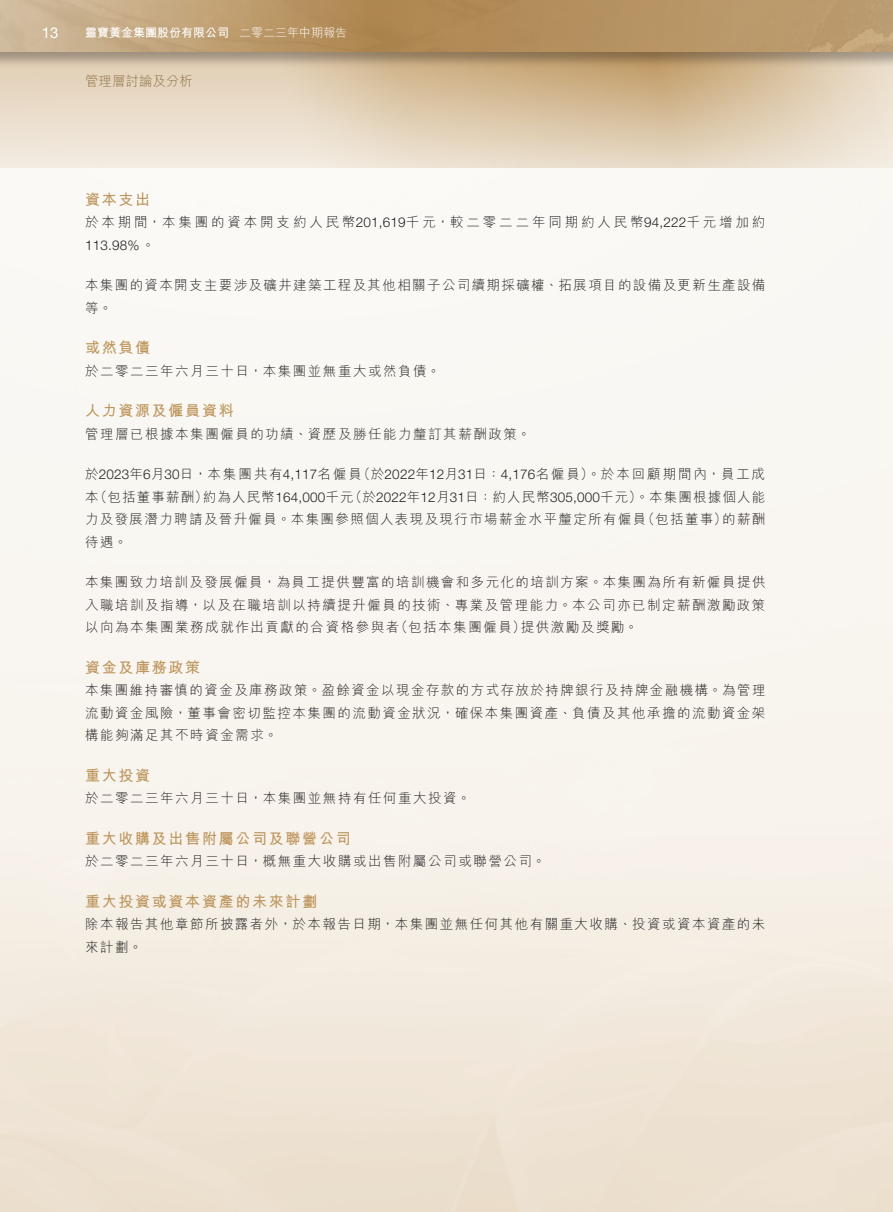
<style>
.page{position:relative;width:893px;height:1212px;background:#fff}
.page>*{position:absolute;margin:0;border:0;box-sizing:border-box;transform-origin:0 0}
._04___H2{font:700 15px "M Hei HK";letter-spacing:.115em;color:#bd955c}
.t1{font:15px "Helvetica Neue LT Std";color:#fff}
._01_Body_Text{font:300 13.5px/22.5px "M Hei HK";letter-spacing:.11em;color:#231f20}
._01_Body_Text-2{font:300 13.5px/22.5px "M Hei HK";letter-spacing:.085em;color:#231f20}
._01_Body_Text-3{font:300 13.5px/22.5px "M Hei HK";letter-spacing:.215em;color:#231f20}
._11_P0{font:300 13.5px/22.5px "M Hei HK";letter-spacing:.11em;color:#231f20}
._01_Body_Text-4{font:300 13.5px "M Hei HK";letter-spacing:.145em;color:#231f20}
.t2{font:300 13.5px "M Hei HK";color:#8d7043}
.t3{font:700 12px "M Hei HK";color:#fff}
.t4{font:300 12px "M Hei HK";color:#fff}
.s1{font-family:"Helvetica Neue LT Std"}
</style>
<div class="page">
<svg style="left:0;top:69px;width:892px;height:99px;background:#e3d2ba"></svg>
<div style="left:0;top:0;width:892px;height:69px;background:#231f20;opacity:.35"></div>
<img style="left:0;top:0;width:892px;height:51px">
<p class="t1" style="left:42px;top:23px;width:18px">13</p>
<p class="t3" style="left:85px;top:24px;width:145px">靈寶黃金集團股份有限公司</p>
<p class="t4" style="left:239px;top:24px;width:109px">二零二三年中期報告</p>
<p class="t2" style="left:85px;top:72px;width:109px">管理層討論及分析</p>
<p class="_04___H2" style="left:85px;top:188px;width:67px">資本支出</p>
<p class="_01_Body_Text-3" style="left:85px;top:211px;width:682px">於本期間，本集團的資本開支約人民幣<span class="s1">201,619</span>千元，較二零二二年同期約人民幣<span class="s1">94,222</span>千元增加約<br><span class="s1">113.98%</span>。</p>
<p class="_01_Body_Text" style="left:85px;top:274px;width:682px">本集團的資本開支主要涉及礦井建築工程及其他相關子公司續期採礦權、拓展項目的設備及更新生產設備等。</p>
<p class="_04___H2" style="left:85px;top:337px;width:67px">或然負債</p>
<p class="_01_Body_Text" style="left:85px;top:359px;width:357px">於二零二三年六月三十日，本集團並無重大或然負債。</p>
<p class="_04___H2" style="left:85px;top:400px;width:150px">人力資源及僱員資料</p>
<p class="_01_Body_Text" style="left:85px;top:422px;width:447px">管理層已根據本集團僱員的功績、資歷及勝任能力釐訂其薪酬政策。</p>
<p class="_01_Body_Text-4" style="left:357px;top:465px;width:410px">（於<span class="s1">2022</span>年<span class="s1">12</span>月<span class="s1">31</span>日：<span class="s1">4,176</span>名僱員）。於本回顧期間內，員工成</p>
<p class="_01_Body_Text-2" style="left:349px;top:463px;width:418px;text-indent:-264px">於<span class="s1">2023</span>年月<span class="s1">6 30</span>日，本集團共有<span class="s1">4,117</span>名僱員<br>（於<span class="s1">2022</span>年<span class="s1">12</span>月<span class="s1">31</span>日：約人民幣<span class="s1">305,000</span>千元）。本集團根據個人能</p>
<p class="_01_Body_Text" style="left:94px;top:485px;width:116px">（包括董事薪酬）</p>
<p class="_01_Body_Text" style="left:203px;top:485px;width:152px">約為人民幣<span class="s1">164,000</span>千元</p>
<p class="_01_Body_Text" style="left:85px;top:485px;width:15px">本</p>
<p class="_01_Body_Text" style="left:85px;top:508px;width:563px">力及發展潛力聘請及晉升僱員。本集團參照個人表現及現行市場薪金水平釐定所有僱員待遇。</p>
<p class="_01_Body_Text" style="left:85px;top:571px;width:682px">本集團致力培訓及發展僱員，為員工提供豐富的培訓機會和多元化的培訓方案。本集團為所有新僱員提供</p>
<p class="_01_Body_Text" style="left:85px;top:593px;width:682px">入職培訓及指導，以及在職培訓以持續提升僱員的技術、專業及管理能力。本公司亦已制定薪酬激勵政策</p>
<p class="_01_Body_Text" style="left:521px;top:616px;width:119px">提供激勵及獎勵。</p>
<p class="_01_Body_Text" style="left:642px;top:508px;width:87px">（包括董事）</p>
<p class="_01_Body_Text" style="left:722px;top:508px;width:45px">的薪酬</p>
<p class="_01_Body_Text" style="left:85px;top:616px;width:316px">以向為本集團業務成就作出貢獻的合資格參與者</p>
<p class="_04___H2" style="left:85px;top:656px;width:117px">資金及庫務政策</p>
<p class="_01_Body_Text" style="left:85px;top:679px;width:682px;text-align:justify">本集團維持審慎的資金及庫務政策。盈餘資金以現金存款的方式存放於持牌銀行及持牌金融機構。為管理流動資金風險，董事會密切監控本集團的流動資金狀況，確保本集團資產、負債及其他承擔的流動資金架構能夠滿足其不時資金需求。</p>
<p class="_04___H2" style="left:85px;top:764px;width:67px">重大投資</p>
<p class="_01_Body_Text" style="left:85px;top:787px;width:387px">於二零二三年六月三十日，本集團並無持有任何重大投資。</p>
<p class="_04___H2" style="left:85px;top:827px;width:267px">重大收購及出售附屬公司及聯營公司</p>
<p class="_01_Body_Text" style="left:85px;top:850px;width:462px">於二零二三年六月三十日，概無重大收購或出售附屬公司或聯營公司。</p>
<p class="_04___H2" style="left:85px;top:890px;width:234px">重大投資或資本資產的未來計劃</p>
<p class="_11_P0" style="left:85px;top:913px;width:682px">除本報告其他章節所披露者外，於本報告日期，本集團並無任何其他有關重大收購、投資或資本資產的未來計劃。</p>
<p class="_01_Body_Text" style="left:394px;top:616px;width:133px">（包括本集團僱員）</p>
</div>
